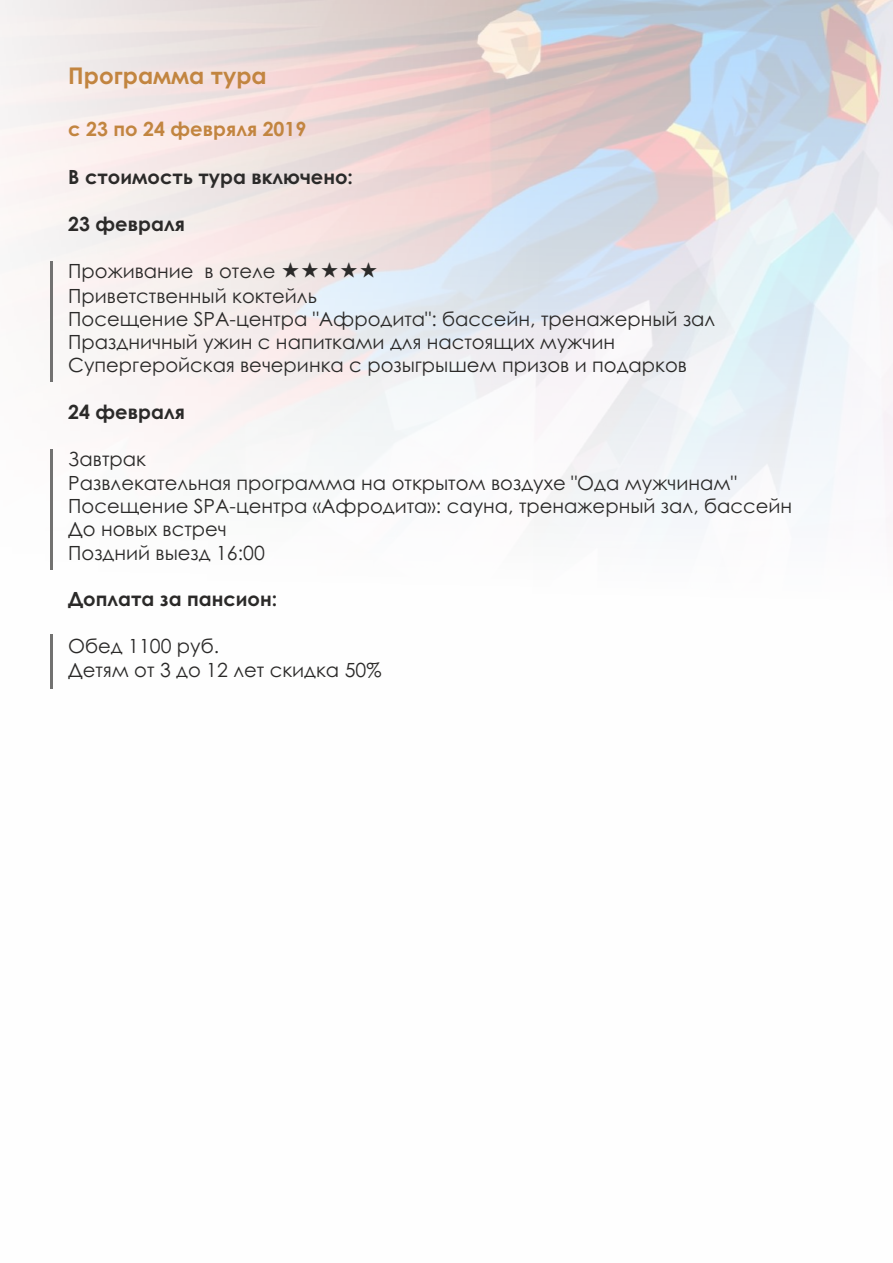
<style>
.page{position:relative;width:893px;height:1263px;background:#fff}
.page>*{position:absolute;margin:0;border:0;box-sizing:border-box;transform-origin:0 0}
.t1{font:700 22.95px "Century Gothic";color:#c28540}
.t2{font:19.5px/23.2px "Century Gothic";color:#2b2a29}
.t3{font:700 19.5px "Century Gothic";color:#2b2a29}
.t4{font:700 19.5px "Century Gothic";color:#c28540}
.s1{font-family:"Adobe Fan Heiti Std";font-weight:700}
</style>
<div class="page">
<hr style="left:50px;top:261px;width:3px;height:120px;background:#727271">
<hr style="left:50px;top:449px;width:3px;height:120px;background:#727271">
<hr style="left:50px;top:634px;width:3px;height:55px;background:#727271">
<p class="t1" style="left:68px;top:67px;width:200px">Программа тура</p>
<p class="t4" style="left:68px;top:122px;width:240px">с 23 по 24 февряля 2019</p>
<p class="t3" style="left:68px;top:169px;width:286px">В стоимость тура включено:</p>
<p class="t3" style="left:68px;top:216px;width:118px">23 февраля</p>
<p class="t2" style="left:68px;top:261px;width:649px">Проживание в отеле <span class="s1">★★★★★<br></span>Приветственный коктейль<br>Посещение SPA-центра "Афродита": бассейн, тренажерный зал Праздничный ужин с напитками для настоящих мужчин Супергеройская вечеринка с розыгрышем призов и подарков</p>
<p class="t3" style="left:68px;top:405px;width:118px">24 февраля</p>
<p class="t2" style="left:68px;top:449px;width:726px">Завтрак<br>Развлекательная программа на открытом воздухе "Ода мужчинам" Посещение SPA-центра «Афродита»: сауна, тренажерный зал, бассейн До новых встреч<br>Поздний выезд 16:00</p>
<p class="t3" style="left:68px;top:592px;width:211px">Доплата за пансион:</p>
<p class="t2" style="left:68px;top:636px;width:315px">Обед 1100 руб.<br>Детям от 3 до 12 лет скидка 50%</p>
</div>
